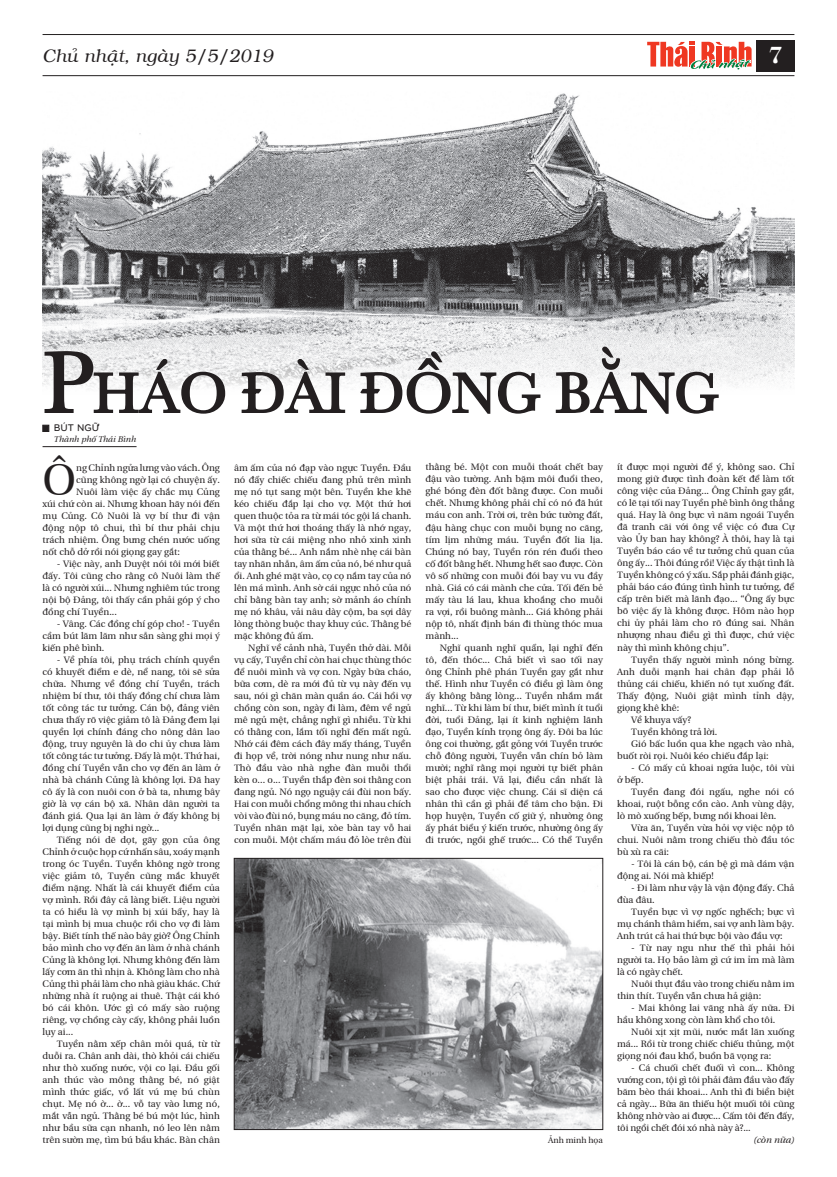
<style>
.page{position:relative;width:837px;height:1177px;background:#fff}
.page>*{position:absolute;margin:0;border:0;box-sizing:border-box;transform-origin:0 0}
.t1{font:65px "SVN Athena";color:#231f20}
.t2{font:44.2px "BHD utopia Long";color:#231f20}
.t3{font:24px "VNI Bodon Bold";color:#fff}
.t4{font:italic 18px "VNI";color:#231f20}
.t5{font:10px "UTM Bryant LG Bold";color:#231f20}
.t6{font:9.5px/12px "BHD utopia Long";color:#231f20;text-align:justify}
.t7{font:9.5px "BHD Utopia Italic long Italic";color:#231f20}
.t8{font:8.5px "BHD Utopia Italic long Italic";color:#231f20}
.t9{font:8.5px "BHD utopia Long";color:#231f20}
.s1{font-size:100px}
</style>
<div class="page">
<hr style="left:43px;top:34px;width:751px;height:1px;background:#231f20">
<hr style="left:43px;top:75px;width:751px;height:1px;background:#231f20">
<div style="left:755px;top:40px;width:39px;height:31px;background:#231f20"></div>
<svg style="left:647px;top:42px;width:105px;height:35px"></svg>
<svg style="left:53px;top:446px;width:84px;height:2px"></svg>
<div style="left:43px;top:425px;width:6px;height:7px;background:#231f20;border:1px solid #231f20"></div>
<hr style="left:43px;top:446px;width:93px;height:1px;background:#231f20">
<img style="left:43px;top:93px;width:751px;height:294px">
<svg style="left:43px;top:350px;width:183px;height:64px"></svg>
<svg style="left:240px;top:358px;width:106px;height:55px"></svg>
<svg style="left:359px;top:350px;width:182px;height:64px"></svg>
<svg style="left:554px;top:345px;width:165px;height:69px"></svg>
<img style="left:236px;top:860px;width:364px;height:267px">
<div style="left:234px;top:858px;width:368px;height:271px;border:1px solid #231f20"></div>
<h3 class="t4" style="left:43px;top:43px;width:232px">Chuû nhaät, ngaøy 5/5/2019</h3>
<h3 class="t3" style="left:767px;top:37px;width:16px">7</h3>
<h1 class="t1" style="left:43px;top:344px;width:677px"><span class="s1">P</span>HÁO ĐÀI ĐỒNG BẰNG</h1>
<p class="t5" style="left:54px;top:421px;width:47px">BÚT NGỮ</p>
<p class="t8" style="left:54px;top:431px;width:84px">Thành phố Thái Bình</p>
<h2 class="t2" style="left:43px;top:447px;width:35px">Ô</h2>
<p class="t6" style="left:76px;top:460px;width:145px">ng Chỉnh ngửa lưng vào vách. Ông</p>
<p class="t6" style="left:76px;top:472px;width:145px">cũng không ngờ lại có chuyện ấy.</p>
<p class="t6" style="left:76px;top:484px;width:145px">Nuôi làm việc ấy chắc mụ Củng</p>
<p class="t6" style="left:43px;top:496px;width:179px">xúi chứ còn ai. Nhưng khoan hãy nói đến</p>
<p class="t6" style="left:43px;top:508px;width:179px">mụ Củng. Cô Nuôi là vợ bí thư đi vận</p>
<p class="t6" style="left:43px;top:520px;width:179px">động nộp tô chui, thì bí thư phải chịu</p>
<p class="t6" style="left:43px;top:532px;width:179px">trách nhiệm. Ông bưng chén nước uống</p>
<p class="t6" style="left:43px;top:544px;width:139px">nốt chỗ dở rồi nói giọng gay gắt:</p>
<p class="t6" style="left:43px;top:556px;width:179px;text-indent:14px">- Việc này, anh Duyệt nói tôi mới biết đấy. Tôi cũng cho rằng cô Nuôi làm thế là có người xúi... Nhưng nghiêm túc trong nội bộ Đảng, tôi thấy cần phải góp ý cho đồng chí Tuyền...</p>
<p class="t6" style="left:43px;top:616px;width:179px;text-indent:14px">- Vâng. Các đồng chí góp cho! - Tuyền cầm bút lăm lăm như sẵn sàng ghi mọi ý kiến phê bình.</p>
<p class="t6" style="left:43px;top:652px;width:179px;text-indent:14px">- Về phía tôi, phụ trách chính quyền có khuyết điểm e dè, nể nang, tôi sẽ sửa chữa. Nhưng về đồng chí Tuyền, trách nhiệm bí thư, tôi thấy đồng chí chưa làm tốt công tác tư tưởng. Cán bộ, đảng viên chưa thấy rõ việc giảm tô là Đảng đem lại quyền lợi chính đáng cho nông dân lao động, truy nguyên là do chi ủy chưa làm tốt công tác tư tưởng. Đấy là một. Thứ hai, đồng chí Tuyền vẫn cho vợ đến ăn làm ở nhà bà chánh Củng là không lợi. Đã hay cô ấy là con nuôi con ở bà ta, nhưng bây giờ là vợ cán bộ xã. Nhân dân người ta đánh giá. Qua lại ăn làm ở đấy không bị lợi dụng cũng bị nghi ngờ...</p>
<p class="t6" style="left:43px;top:832px;width:179px;text-indent:14px">Tiếng nói dẽ dọt, gãy gọn của ông Chỉnh ở cuộc họp cứ nhấn sâu, xoáy mạnh trong óc Tuyền. Tuyền không ngờ trong việc giảm tô, Tuyền cũng mắc khuyết điểm nặng. Nhất là cái khuyết điểm của vợ mình. Rồi đây cả làng biết. Liệu người ta có hiểu là vợ mình bị xúi bẩy, hay là tại mình bị mua chuộc rồi cho vợ đi làm bậy. Biết tính thế nào bây giờ? Ông Chỉnh bảo mình cho vợ đến ăn làm ở nhà chánh Củng là không lợi. Nhưng không đến làm lấy cơm ăn thì nhịn à. Không làm cho nhà Củng thì phải làm cho nhà giàu khác. Chứ những nhà ít ruộng ai thuê. Thật cái khó bó cái khôn. Ước gì có mấy sào ruộng riêng, vợ chồng cày cấy, không phải luồn lụy ai...</p>
<p class="t6" style="left:43px;top:1036px;width:179px;text-indent:14px">Tuyền nằm xếp chân mỏi quá, từ từ duỗi ra. Chân anh dài, thò khỏi cái chiếu như thò xuống nước, vội co lại. Đầu gối anh thúc vào mông thằng bé, nó giật mình thức giấc, vồ lất vú mẹ bú chùn chụt. Mẹ nó ờ... ờ... vỗ tay vào lưng nó, mắt vẫn ngủ. Thằng bé bú một lúc, hình như bầu sữa cạn nhanh, nó leo lên nằm trên sườn mẹ, tìm bú bầu khác. Bàn chân</p>
<p class="t6" style="left:234px;top:460px;width:179px">âm ấm của nó đạp vào ngực Tuyền. Đầu nó đẩy chiếc chiếu đang phủ trên mình mẹ nó tụt sang một bên. Tuyền khe khẽ kéo chiếu đắp lại cho vợ. Một thứ hơi quen thuộc tỏa ra từ mái tóc gội lá chanh.<br>Và một thứ hơi thoáng thấy là nhớ ngay, hơi sữa từ cái miệng nho nhỏ xinh xinh của thằng bé... Anh nắm nhè nhẹ cái bàn tay nhăn nhẵn, âm ấm của nó, bé như quả ổi. Anh ghé mặt vào, cọ cọ nắm tay của nó lên má mình. Anh sờ cái ngực nhỏ của nó chỉ bằng bàn tay anh; sờ mảnh áo chính mẹ nó khâu, vải nâu dày cộm, ba sợi dây lòng thòng buộc thay khuy cúc. Thằng bé mặc không đủ ấm.</p>
<p class="t6" style="left:234px;top:640px;width:179px;text-indent:14px">Nghĩ về cảnh nhà, Tuyền thở dài. Mỗi vụ cấy, Tuyền chỉ còn hai chục thùng thóc để nuôi mình và vợ con. Ngày bữa cháo, bữa cơm, dè ra mới đủ từ vụ này đến vụ sau, nói gì chăn màn quần áo. Cái hồi vợ chồng còn son, ngày đi làm, đêm về ngủ mê ngủ mệt, chẳng nghĩ gì nhiều. Từ khi có thằng con, lắm tối nghĩ đến mất ngủ.<br>Nhớ cái đêm cách đây mấy tháng, Tuyền đi họp về, trời nóng như nung như nấu.<br>Thò đầu vào nhà nghe đàn muỗi thổi kèn o... o... Tuyền thắp đèn soi thằng con đang ngủ. Nó ngọ nguậy cái đùi non bấy.<br>Hai con muỗi chổng mông thi nhau chích vòi vào đùi nó, bụng máu no căng, đỏ tím.<br>Tuyền nhăn mặt lại, xòe bàn tay vỗ hai con muỗi. Một chấm máu đỏ lòe trên đùi</p>
<p class="t6" style="left:425px;top:460px;width:179px">thằng bé. Một con muỗi thoát chết bay đậu vào tường. Anh bặm môi đuổi theo, ghé bóng đèn đốt bằng được. Con muỗi chết. Nhưng không phải chỉ có nó đã hút máu con anh. Trời ơi, trên bức tường đất, đậu hàng chục con muỗi bụng no căng, tím lịm những máu. Tuyền đốt lia lịa.<br>Chúng nó bay, Tuyền rón rén đuổi theo cố đốt bằng hết. Nhưng hết sao được. Còn vô số những con muỗi đói bay vu vu đầy nhà. Giá có cái mành che cửa. Tối đến bẻ mấy tàu lá lau, khua khoắng cho muỗi ra vợi, rồi buông mành... Giá không phải nộp tô, nhất định bán đi thùng thóc mua mành...</p>
<p class="t6" style="left:425px;top:640px;width:179px;text-indent:14px">Nghĩ quanh nghĩ quẩn, lại nghĩ đến tô, đến thóc... Chả biết vì sao tối nay ông Chỉnh phê phán Tuyền gay gắt như thế. Hình như Tuyền có điều gì làm ông ấy không bằng lòng... Tuyền nhắm mắt nghĩ... Từ khi làm bí thư, biết mình ít tuổi đời, tuổi Đảng, lại ít kinh nghiệm lãnh đạo, Tuyền kính trọng ông ấy. Đôi ba lúc ông coi thường, gắt gỏng với Tuyền trước chỗ đông người, Tuyền vẫn chín bỏ làm mười; nghĩ rằng mọi người tự biết phân biệt phải trái. Vả lại, điều cần nhất là sao cho được việc chung. Cái sĩ diện cá nhân thì cần gì phải để tâm cho bận. Đi họp huyện, Tuyền cố giữ ý, nhường ông ấy phát biểu ý kiến trước, nhường ông ấy đi trước, ngồi ghế trước... Có thể Tuyền</p>
<p class="t9" style="left:548px;top:1133px;width:56px">Ảnh minh họa</p>
<p class="t6" style="left:617px;top:460px;width:179px">ít được mọi người để ý, không sao. Chỉ mong giữ được tình đoàn kết để làm tốt công việc của Đảng... Ông Chỉnh gay gắt, có lẽ tại tối nay Tuyền phê bình ông thẳng quá. Hay là ông bực vì năm ngoái Tuyền đã tranh cãi với ông về việc có đưa Cự vào Ủy ban hay không? À thôi, hay là tại Tuyền báo cáo về tư tưởng chủ quan của ông ấy... Thôi đúng rồi! Việc ấy thật tình là Tuyền không có ý xấu. Sắp phải đánh giặc, phải báo cáo đúng tình hình tư tưởng, để cấp trên biết mà lãnh đạo... “Ông ấy bực bõ việc ấy là không được. Hôm nào họp chi ủy phải làm cho rõ đúng sai. Nhân nhượng nhau điều gì thì được, chứ việc này thì mình không chịu”.</p>
<p class="t6" style="left:631px;top:652px;width:164px">Tuyền thấy người mình nóng bừng.</p>
<p class="t6" style="left:617px;top:664px;width:179px">Anh duỗi mạnh hai chân đạp phải lỗ</p>
<p class="t6" style="left:617px;top:676px;width:179px">thủng cái chiếu, khiến nó tụt xuống đất.</p>
<p class="t6" style="left:617px;top:688px;width:179px">Thấy động, Nuôi giật mình tỉnh dậy,</p>
<p class="t6" style="left:617px;top:700px;width:64px">giọng khê khê:</p>
<p class="t6" style="left:631px;top:712px;width:61px">Về khuya vấy?</p>
<p class="t6" style="left:631px;top:724px;width:88px">Tuyền không trả lời.</p>
<p class="t6" style="left:631px;top:736px;width:164px">Gió bấc luồn qua khe ngạch vào nhà,</p>
<p class="t6" style="left:617px;top:748px;width:153px">buốt ròi rọi. Nuôi kéo chiếu đắp lại:</p>
<p class="t6" style="left:617px;top:760px;width:179px;text-indent:14px">- Có mấy củ khoai ngứa luộc, tôi vùi ở bếp.</p>
<p class="t6" style="left:617px;top:784px;width:179px;text-indent:14px">Tuyền đang đói ngấu, nghe nói có khoai, ruột bỗng cồn cào. Anh vùng dậy, lò mò xuống bếp, bưng nồi khoai lên.</p>
<p class="t6" style="left:617px;top:820px;width:179px;text-indent:14px">Vừa ăn, Tuyền vừa hỏi vợ việc nộp tô chui. Nuôi nằm trong chiếu thò đầu tóc bù xù ra cãi:</p>
<p class="t6" style="left:617px;top:856px;width:179px;text-indent:14px">- Tôi là cán bộ, cán bệ gì mà dám vận động ai. Nói mà khiếp!</p>
<p class="t6" style="left:617px;top:880px;width:179px;text-indent:14px">- Đi làm như vậy là vận động đấy. Chả đùa đâu.</p>
<p class="t6" style="left:617px;top:904px;width:179px;text-indent:14px">Tuyền bực vì vợ ngốc nghếch; bực vì mụ chánh thâm hiểm, sai vợ anh làm bậy.<br>Anh trút cả hai thứ bực bội vào đầu vợ:</p>
<p class="t6" style="left:617px;top:940px;width:179px;text-indent:14px">- Từ nay ngu như thế thì phải hỏi người ta. Họ bảo làm gì cứ im ỉm mà làm là có ngày chết.</p>
<p class="t6" style="left:617px;top:976px;width:179px;text-indent:14px">Nuôi thụt đầu vào trong chiếu nằm im thin thít. Tuyền vẫn chưa hả giận:</p>
<p class="t6" style="left:617px;top:1000px;width:179px;text-indent:14px">- Mai không lai vãng nhà ấy nữa. Đi hầu không xong còn làm khổ cho tôi.</p>
<p class="t6" style="left:617px;top:1024px;width:179px;text-indent:14px">Nuôi xịt xịt mũi, nước mắt lăn xuống má... Rồi từ trong chiếc chiếu thủng, một giọng nói đau khổ, buồn bã vọng ra:</p>
<p class="t6" style="left:617px;top:1060px;width:179px;text-indent:14px">- Cá chuối chết đuối vì con... Không vướng con, tội gì tôi phải đâm đầu vào đấy băm bèo thái khoai... Anh thì đi biền biệt cả ngày... Bữa ăn thiếu hột muối tôi cũng không nhờ vào ai được... Cấm tôi đến đấy, tôi ngồi chết đói xó nhà này à?...</p>
<p class="t7" style="left:753px;top:1130px;width:43px">(còn nữa)</p>
</div>
